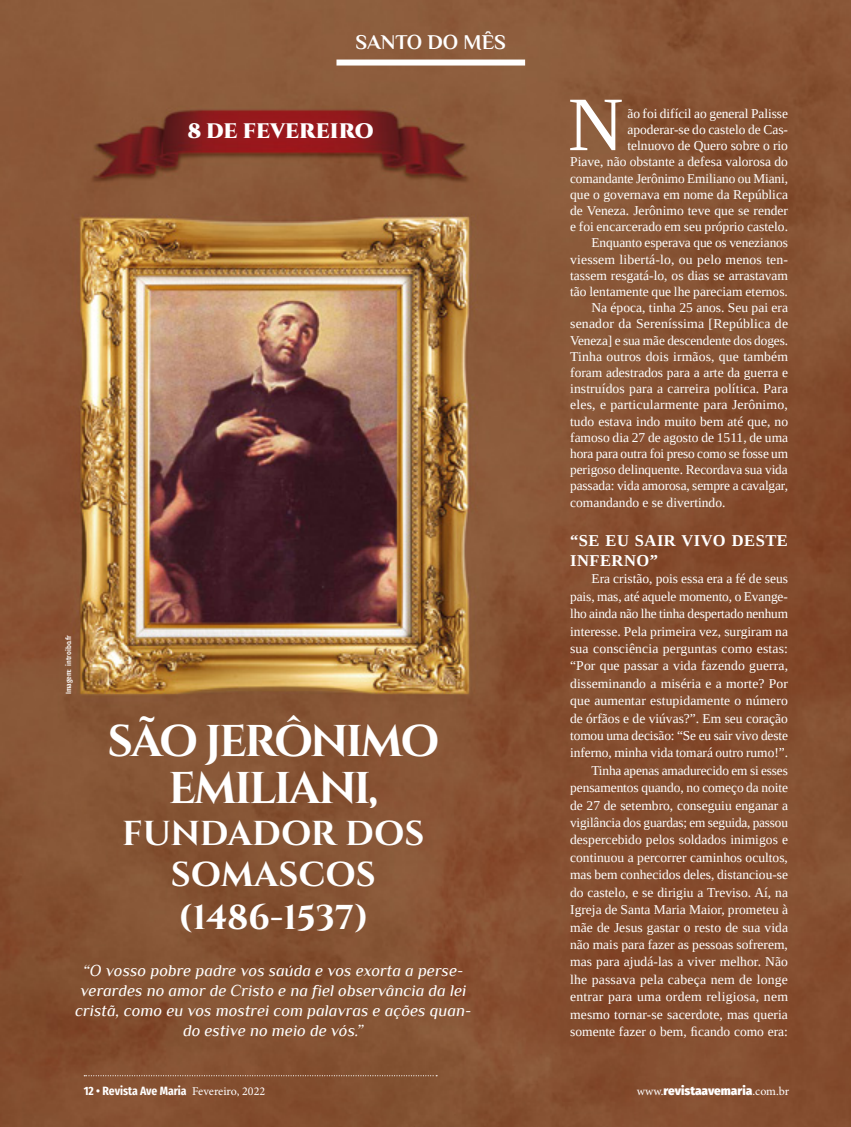
<style>
.page{position:relative;width:851px;height:1127px;background:#fff}
.page>*{position:absolute;margin:0;border:0;box-sizing:border-box;transform-origin:0 0}
.t1{font:76.95px "Tinos";color:#fff}
.t2{font:700 44.4px/47px "Cinzel";letter-spacing:-.055em;color:#fff;text-align:center}
.t3{font:700 34.5px/42.3px "Cinzel";color:#fff;text-align:center}
.t4{font:900 21px "Cinzel";color:#fff}
.t5{font:700 21px "Philosopher";color:#fff}
.t6{font:italic 16.5px/19.8px "Philosopher";color:#fff;text-align:center}
.t7{font:700 16.5px/19.8px "Tinos";letter-spacing:.03em;color:#fff}
.t8{font:13.5px/17.4px "Tinos";color:#fff;text-align:right}
.t9{font:700 12px "Fira Sans Condensed";color:#fff}
.t10{font:900 12px "Fira Sans";color:#fff}
.t11{font:500 7.5px "Fira Sans Condensed";color:#fff}
.s1{font-family:"Minion Pro";font-weight:400}
</style>
<div class="page">
<img style="left:0;top:0;width:850px;height:1127px">
<div style="left:336px;top:60px;width:189px;height:6px;background:#fff"></div>
<svg style="left:84px;top:1075px;width:353px;height:1px"></svg>
<h3 class="t5" style="left:355px;top:31px;width:152px">SANTO DO MÊS</h3>
<h3 class="t4" style="left:188px;top:118px;width:188px">8 DE FEVEREIRO</h3>
<p class="t11" style="left:62px;top:694px;width:60px;rotate:-90deg">Imagem: introibo.fr</p>
<h2 class="t2" style="left:107px;top:720px;width:333px">SÃO JERÔNIMO<br>EMILIANI,</h2>
<h3 class="t3" style="left:122px;top:813px;width:304px">FUNDADOR DOS<br>SOMASCOS (1486-1537)</h3>
<p class="t6" style="left:75px;top:961px;width:397px">“O vosso pobre padre vos saúda e vos exorta a perse&shy;verardes no amor de Cristo e na fiel observância da lei cristã, como eu vos mostrei com palavras e ações quan&shy;do estive no meio de vós.”</p>
<h1 class="t1" style="left:568px;top:75px;width:57px">N</h1>
<p class="t8" style="left:627px;top:104px;width:162px">ão foi difícil ao general Palisse</p>
<p class="t8" style="left:627px;top:121px;width:162px">apoderar-se do castelo de Cas-</p>
<p class="t8" style="left:627px;top:137px;width:162px">telnuovo de Quero sobre o rio</p>
<p class="t8" style="left:570px;top:153px;width:219px">Piave, não obstante a defesa valorosa do</p>
<p class="t8" style="left:570px;top:169px;width:219px">comandante Jerônimo Emiliano ou Miani,</p>
<p class="t8" style="left:570px;top:185px;width:219px">que o governava em nome da República</p>
<p class="t8" style="left:570px;top:202px;width:219px">de Veneza. Jerônimo teve que se render</p>
<p class="t8" style="left:570px;top:218px;width:219px">e foi encarcerado em seu próprio castelo.</p>
<p class="t8" style="left:591px;top:234px;width:198px">Enquanto esperava que os venezianos</p>
<p class="t8" style="left:570px;top:250px;width:219px">viessem libertá-lo, ou pelo menos ten-</p>
<p class="t8" style="left:570px;top:266px;width:219px">tassem resgatá-lo, os dias se arrastavam</p>
<p class="t8" style="left:570px;top:283px;width:219px">tão lentamente que lhe pareciam eternos.</p>
<p class="t8" style="left:591px;top:299px;width:198px">Na época, tinha 25 anos. Seu pai era</p>
<p class="t8" style="left:570px;top:315px;width:219px">senador da Sereníssima [República de</p>
<p class="t8" style="left:570px;top:331px;width:219px">Veneza] e sua mãe descendente dos doges.</p>
<p class="t8" style="left:570px;top:347px;width:219px">Tinha outros dois irmãos, que também</p>
<p class="t8" style="left:570px;top:364px;width:219px">foram adestrados para a arte da guerra e</p>
<p class="t8" style="left:570px;top:380px;width:219px">instruídos para a carreira política. Para</p>
<p class="t8" style="left:570px;top:396px;width:219px">eles, e particularmente para Jerônimo,</p>
<p class="t8" style="left:570px;top:412px;width:219px">tudo estava indo muito bem até que, no</p>
<p class="t8" style="left:570px;top:428px;width:219px">famoso dia 27 de agosto de 1511, de uma</p>
<p class="t8" style="left:570px;top:445px;width:219px">hora para outra foi preso como se fosse um</p>
<p class="t8" style="left:570px;top:461px;width:219px">perigoso delinquente. Recordava sua vida</p>
<p class="t8" style="left:570px;top:477px;width:219px">passada: vida amorosa, sempre a cavalgar,</p>
<p class="t8" style="left:570px;top:493px;width:157px">comandando e se divertindo.</p>
<p class="t7" style="left:570px;top:530px;width:219px">“SE EU SAIR VIVO DESTE<br>INFERNO”</p>
<p class="t8" style="left:570px;top:570px;width:219px">Era cristão, pois essa era a fé de seus pais, mas, até aquele momento, o Evange&shy;lho ainda não lhe tinha despertado nenhum interesse. Pela primeira vez, surgiram na sua consciência perguntas como estas: “Por que passar a vida fazendo guerra, disseminando a miséria e a morte? Por que aumentar estupidamente o número de órfãos e de viúvas?”. Em seu coração tomou uma decisão: “Se eu sair vivo deste inferno, minha vida tomará outro rumo!”.<br>Tinha apenas amadurecido em si esses pensamentos quando, no começo da noite de 27 de setembro, conseguiu enganar a vigilância dos guardas; em seguida, passou despercebido pelos soldados inimigos e continuou a percorrer caminhos ocultos, mas bem conhecidos deles, distanciou-se do castelo, e se dirigiu a Treviso. Aí, na Igreja de Santa Maria Maior, prometeu à mãe de Jesus gastar o resto de sua vida não mais para fazer as pessoas sofrerem, mas para ajudá-las a viver melhor. Não lhe passava pela cabeça nem de longe entrar para uma ordem religiosa, nem mesmo tornar-se sacerdote, mas queria somente fazer o bem, ficando como era:</p>
<p class="t9" style="left:84px;top:1080px;width:183px">12 • Revista Ave Maria <span class="s1">Fevereiro, 2022</span></p>
<p class="t10" style="left:636px;top:1080px;width:154px"><span class="s1">www.</span>revistaavemaria<span class="s1">.com.br</span></p>
</div>
